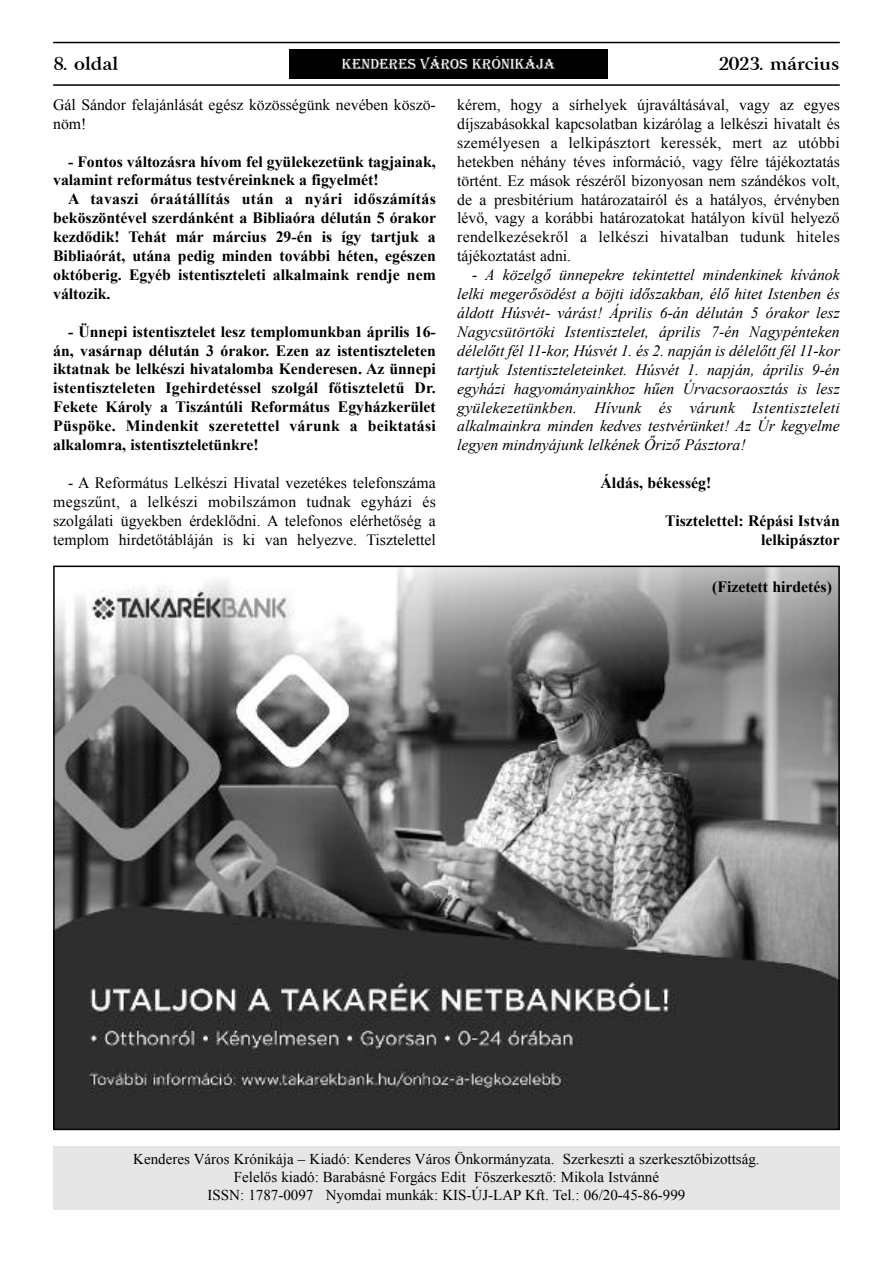
<style>
.page{position:relative;width:893px;height:1263px;background:#fff}
.page>*{position:absolute;margin:0;border:0;box-sizing:border-box;transform-origin:0 0}
.t1{font:700 18px "Arrus.PFL";color:#000}
.t2{font:700 15.75px/18.9px "Times New Roman";color:#000;text-align:justify}
.t3{font:15.75px/18.9px "Times New Roman";color:#000;text-align:justify}
.t4{font:italic 15.75px/18.9px "Times New Roman";color:#000;text-align:justify}
.t5{font:15px/18px "Times New Roman";color:#000;text-align:center}
.t6{font:15px "Algerian";color:#fff}
</style>
<div class="page">
<hr style="left:53px;top:42px;width:787px;height:1px;background:#000">
<hr style="left:53px;top:84px;width:787px;height:2px;background:#000">
<div style="left:289px;top:49px;width:319px;height:30px;background:#000"></div>
<img style="left:56px;top:569px;width:781px;height:558px">
<div style="left:53px;top:1146px;width:787px;height:64px;background:#e6e6e6"></div>
<p class="t1" style="left:53px;top:52px;width:67px">8. oldal</p>
<p class="t6" style="left:342px;top:55px;width:215px">KENDERES VÁROS KRÓNIKÁJA</p>
<p class="t1" style="left:719px;top:52px;width:122px">2023. március</p>
<p class="t3" style="left:53px;top:95px;width:384px">Gál Sándor felajánlását egész közösségünk nevében köszö&shy;nöm!</p>
<p class="t2" style="left:53px;top:152px;width:384px;text-indent:15px">- Fontos változásra hívom fel gyülekezetünk tagjainak, valamint református testvéreinknek a figyelmét!</p>
<p class="t2" style="left:53px;top:190px;width:384px;text-indent:15px">A tavaszi óraátállítás után a nyári időszámítás beköszöntével szerdánként a Bibliaóra délután 5 órakor kezdődik! Tehát már március 29-én is így tartjuk a Bibliaórát, utána pedig minden további héten, egészen októberig. Egyéb istentiszteleti alkalmaink rendje nem változik.</p>
<p class="t2" style="left:53px;top:322px;width:384px;text-indent:15px">- Ünnepi istentisztelet lesz templomunkban április 16- án, vasárnap délután 3 órakor. Ezen az istentiszteleten iktatnak be lelkészi hivatalomba Kenderesen. Az ünnepi istentiszteleten Igehirdetéssel szolgál főtiszteletű Dr.<br>Fekete Károly a Tiszántúli Református Egyházkerület Püspöke. Mindenkit szeretettel várunk a beiktatási alkalomra, istentiszteletünkre!</p>
<p class="t3" style="left:53px;top:473px;width:384px;text-indent:15px">- A Református Lelkészi Hivatal vezetékes telefonszáma megszűnt, a lelkészi mobilszámon tudnak egyházi és szolgálati ügyekben érdeklődni. A telefonos elérhetőség a templom hirdetőtábláján is ki van helyezve. Tisztelettel</p>
<p class="t3" style="left:457px;top:95px;width:384px">kérem, hogy a sírhelyek újraváltásával, vagy az egyes díjszabásokkal kapcsolatban kizárólag a lelkészi hivatalt és személyesen a lelkipásztort keressék, mert az utóbbi hetekben néhány téves információ, vagy félre tájékoztatás történt. Ez mások részéről bizonyosan nem szándékos volt, de a presbitérium határozatairól és a hatályos, érvényben lévő, vagy a korábbi határozatokat hatályon kívül helyező rendelkezésekről a lelkészi hivatalban tudunk hiteles tájékoztatást adni.</p>
<p class="t4" style="left:457px;top:265px;width:384px;text-indent:15px">- A közelgő ünnepekre tekintettel mindenkinek kívánok lelki megerősödést a böjti időszakban, élő hitet Istenben és áldott Húsvét- várást! Április 6-án délután 5 órakor lesz Nagycsütörtöki Istentisztelet, április 7-én Nagypénteken délelőtt fél 11-kor, Húsvét 1. és 2. napján is délelőtt fél 11-kor tartjuk Istentiszteleteinket. Húsvét 1. napján, április 9-én egyházi hagyományainkhoz hűen Úrvacsoraosztás is lesz gyülekezetünkben. Hívunk és várunk Istentiszteleti alkalmainkra minden kedves testvérünket! Az Úr kegyelme legyen mindnyájunk lelkének Őriző Pásztora!</p>
<p class="t2" style="left:601px;top:473px;width:112px">Áldás, békesség!</p>
<p class="t2" style="left:665px;top:511px;width:176px;text-align:right">Tisztelettel: Répási István lelkipásztor</p>
<p class="t2" style="left:712px;top:577px;width:121px">(Fizetett hirdetés)</p>
<p class="t5" style="left:133px;top:1149px;width:628px">Kenderes Város Krónikája – Kiadó: Kenderes Város Önkormányzata. Szerkeszti a szerkesztőbizottság.<br>Felelős kiadó: Barabásné Forgács Edit Főszerkesztő: Mikola Istvánné<br>ISSN: 1787-0097 Nyomdai munkák: KIS-ÚJ-LAP Kft. Tel.: 06/20-45-86-999</p>
</div>
